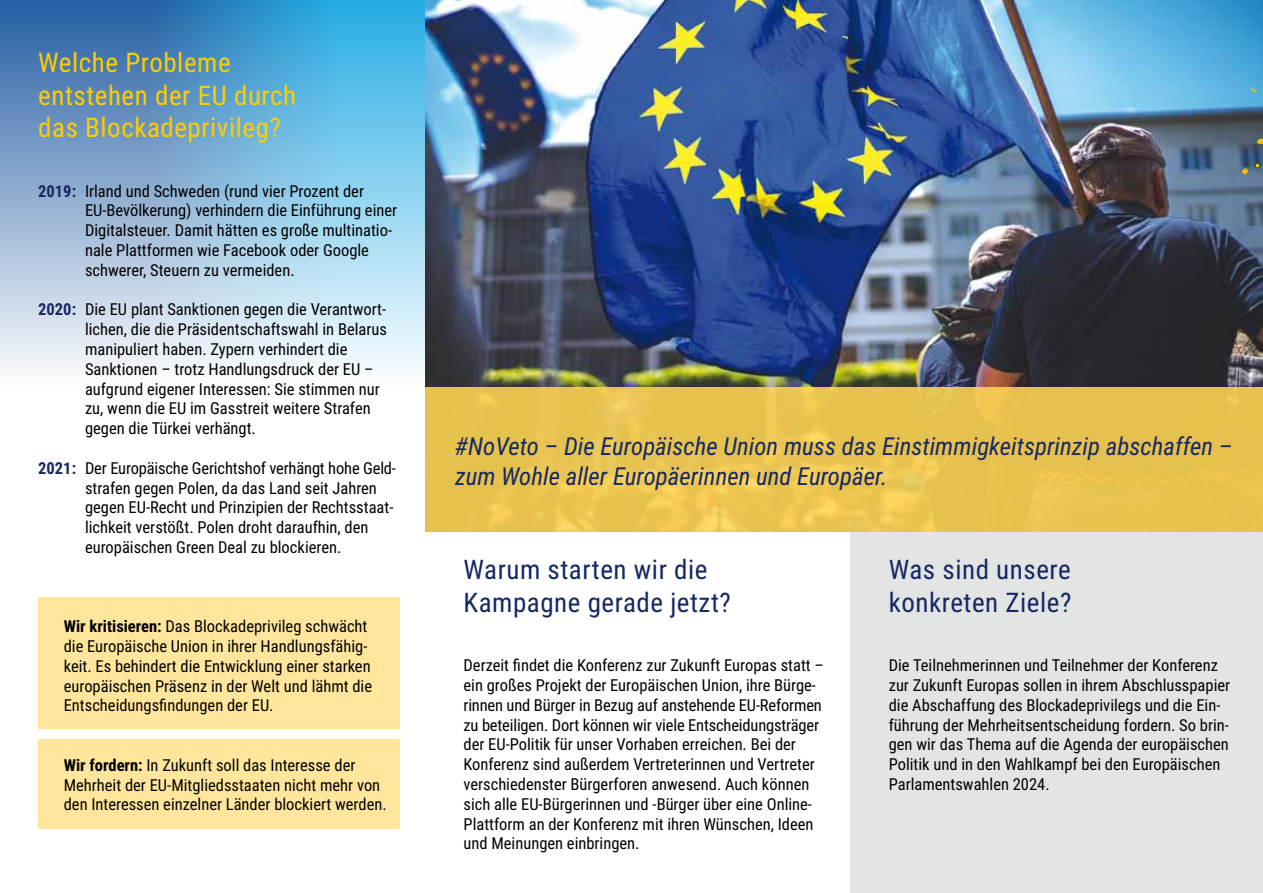
<style>
.page{position:relative;width:1263px;height:893px;background:#fff}
.page>*{position:absolute;margin:0;border:0;box-sizing:border-box;transform-origin:0 0}
.t1{font:27px/32.4px "Roboto Condensed";letter-spacing:.02em;color:#162864}
.t2{font:27px/32.4px "Roboto Condensed";letter-spacing:.02em;color:#fecd00}
.t3{font:italic 24.75px/29.7px "Roboto Condensed";color:#162864}
.t4{font:16.5px/19.8px "Roboto Condensed";color:#000}
.s1{font-weight:700;color:#162864}
.s2{font-weight:700}
</style>
<div class="page">
<svg style="left:0;top:0;width:425px;height:372px;background:#8cbcdd"></svg>
<div style="left:850px;top:531px;width:413px;height:362px;background:#e3e4e4"></div>
<img style="left:425px;top:0;width:838px;height:387px">
<div style="left:38px;top:597px;width:362px;height:132px;background:#ffe69c"></div>
<div style="left:38px;top:740px;width:362px;height:89px;background:#ffe69c"></div>
<svg style="left:425px;top:387px;width:838px;height:144px;background:#e8c350"></svg>
<svg style="left:1251px;top:88px;width:6px;height:5px"></svg>
<svg style="left:1257px;top:139px;width:6px;height:5px"></svg>
<svg style="left:1242px;top:168px;width:6px;height:6px"></svg>
<h1 class="t2" style="left:38px;top:46px;width:259px">Welche Probleme entstehen der EU durch das Blockadeprivileg?</h1>
<p class="t4" style="left:85px;top:180px;width:314px;text-indent:-47px"><span class="s1">2019:</span> Irland und Schweden (rund vier Prozent der EU-Bevölkerung) verhindern die Einführung einer Digitalsteuer. Damit hätten es große multinatio&shy;nale Plattformen wie Facebook oder Google schwerer, Steuern zu vermeiden.</p>
<p class="t4" style="left:85px;top:299px;width:303px;text-indent:-47px"><span class="s1">2020:</span> Die EU plant Sanktionen gegen die Verantwort&shy;lichen, die die Präsidentschaftswahl in Belarus manipuliert haben. Zypern verhindert die Sanktionen – trotz Handlungsdruck der EU – aufgrund eigener Interessen: Sie stimmen nur zu, wenn die EU im Gasstreit weitere Strafen gegen die Türkei verhängt.</p>
<p class="t4" style="left:85px;top:457px;width:312px;text-indent:-47px"><span class="s1">2021:</span> Der Europäische Gerichtshof verhängt hohe Geld&shy;strafen gegen Polen, da das Land seit Jahren gegen EU-Recht und Prinzipien der Rechtsstaat&shy;lichkeit verstößt. Polen droht daraufhin, den europäischen Green Deal zu blockieren.</p>
<p class="t4" style="left:64px;top:616px;width:310px"><span class="s2">Wir kritisieren:</span> Das Blockadeprivileg schwächt die Europäische Union in ihrer Handlungsfähig&shy;keit. Es behindert die Entwicklung einer starken europäischen Präsenz in der Welt und lähmt die Entscheidungsfindungen der EU.</p>
<p class="t4" style="left:64px;top:754px;width:324px"><span class="s2">Wir fordern:</span> In Zukunft soll das Interesse der<br>Mehrheit der EU-Mitgliedsstaaten nicht mehr von den Interessen einzelner Länder blockiert werden.</p>
<h2 class="t3" style="left:455px;top:431px;width:779px">#NoVeto – Die Europäische Union muss das Einstimmigkeitsprinzip abschaffen – zum Wohle aller Europäerinnen und Europäer.</h2>
<h1 class="t1" style="left:463px;top:553px;width:269px">Warum starten wir die<br>Kampagne gerade jetzt?</h1>
<p class="t4" style="left:463px;top:655px;width:362px">Derzeit findet die Konferenz zur Zukunft Europas statt – ein großes Projekt der Europäischen Union, ihre Bürge&shy;rinnen und Bürger in Bezug auf anstehende EU-Reformen zu beteiligen. Dort können wir viele Entscheidungsträger der EU-Politik für unser Vorhaben erreichen. Bei der Konferenz sind außerdem Vertreterinnen und Vertreter verschiedenster Bürgerforen anwesend. Auch können sich alle EU-Bürgerinnen und -Bürger über eine Online-Plattform an der Konferenz mit ihren Wünschen, Ideen und Meinungen einbringen.</p>
<h1 class="t1" style="left:889px;top:553px;width:184px">Was sind unsere konkreten Ziele?</h1>
<p class="t4" style="left:889px;top:655px;width:343px">Die Teilnehmerinnen und Teilnehmer der Konferenz zur Zukunft Europas sollen in ihrem Abschlusspapier die Abschaffung des Blockadeprivilegs und die Ein&shy;führung der Mehrheitsentscheidung fordern. So brin&shy;gen wir das Thema auf die Agenda der europäischen Politik und in den Wahlkampf bei den Europäischen Parlamentswahlen 2024.</p>
</div>
